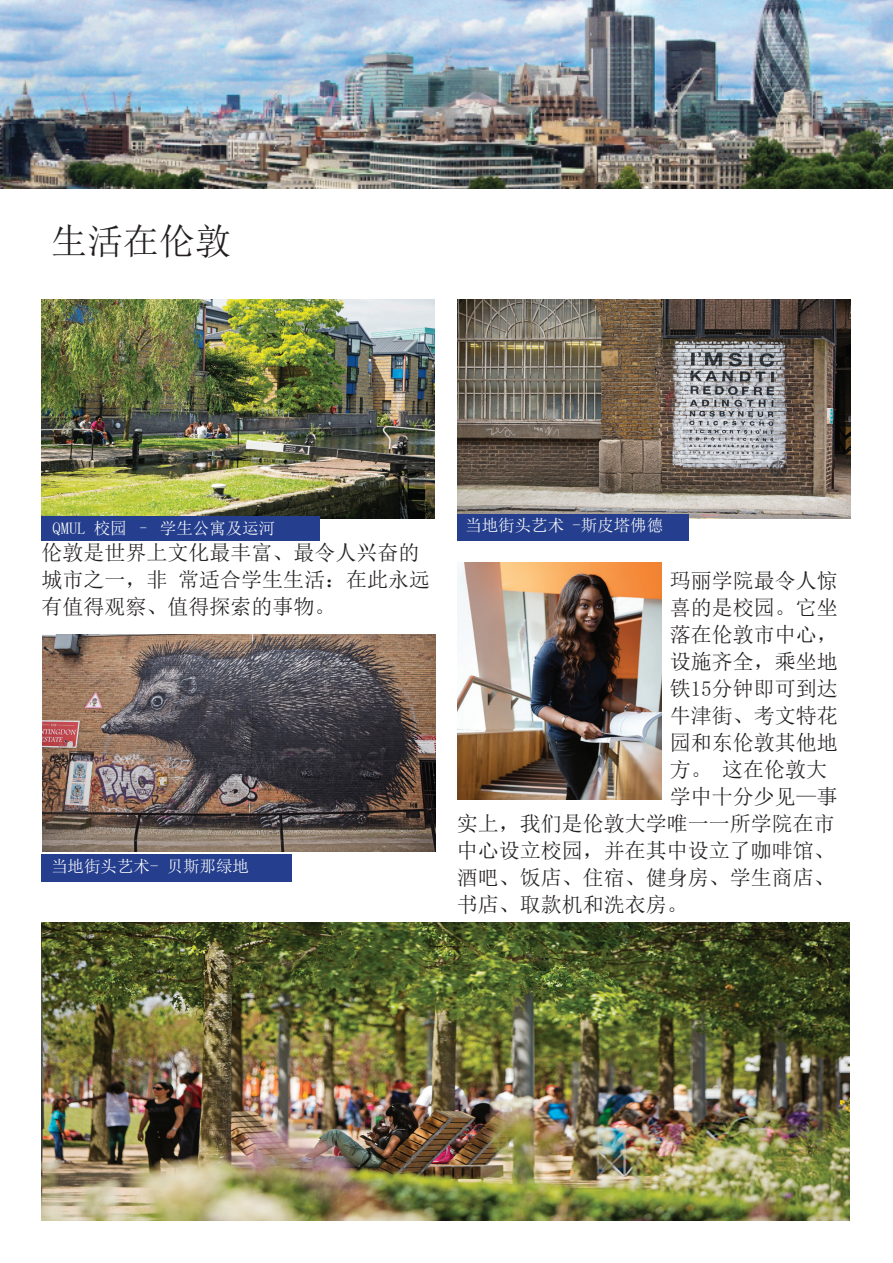
<style>
.page{position:relative;width:893px;height:1263px;background:#fff}
.page>*{position:absolute;margin:0;border:0;box-sizing:border-box;transform-origin:0 0}
.Text{font:36px "Sim Sun";color:#231f20}
.Text-2{font:21px/27px "Sim Sun";color:#231f20}
.Text-3{font:16.5px "Sim Sun";color:#fff}
.Minor_Heading_Chines{font:16.5px "Sim Sun";color:#fff}
</style>
<div class="page">
<img style="left:42px;top:300px;width:393px;height:219px">
<img style="left:0;top:0;width:893px;height:188px">
<img style="left:42px;top:922px;width:807px;height:298px">
<img style="left:457px;top:300px;width:393px;height:219px">
<img style="left:43px;top:634px;width:393px;height:217px">
<img style="left:457px;top:562px;width:204px;height:237px">
<div style="left:457px;top:514px;width:231px;height:27px;background:#253f8e"></div>
<div style="left:42px;top:517px;width:278px;height:24px;background:#253f8e"></div>
<div style="left:42px;top:854px;width:250px;height:28px;background:#253f8e"></div>
<p class="Text" style="left:51px;top:223px;width:181px">生活在伦敦</p>
<p class="Text-3" style="left:53px;top:520px;width:224px">QMUL 校园 – 学生公寓及运河</p>
<p class="Text-3" style="left:465px;top:517px;width:199px">当地街头艺术 -斯皮塔佛德</p>
<p class="Text-2" style="left:42px;top:539px;width:390px">伦敦是世界上文化最丰富、最令人兴奋的城市之一，非 常适合学生生活：在此永远有值得观察、值得探索的事物。</p>
<p class="Minor_Heading_Chines" style="left:51px;top:858px;width:199px">当地街头艺术- 贝斯那绿地</p>
<p class="Text-2" style="left:670px;top:567px;width:169px">玛丽学院最令人惊</p>
<p class="Text-2" style="left:670px;top:594px;width:169px">喜的是校园。它坐</p>
<p class="Text-2" style="left:670px;top:621px;width:169px">落在伦敦市中心，</p>
<p class="Text-2" style="left:670px;top:648px;width:169px">设施齐全，乘坐地</p>
<p class="Text-2" style="left:670px;top:675px;width:169px">铁15分钟即可到达</p>
<p class="Text-2" style="left:670px;top:702px;width:169px">牛津街、考文特花</p>
<p class="Text-2" style="left:670px;top:729px;width:169px">园和东伦敦其他地</p>
<p class="Text-2" style="left:670px;top:756px;width:159px">方。 这在伦敦大</p>
<p class="Text-2" style="left:670px;top:783px;width:169px">学中十分少见—事</p>
<p class="Text-2" style="left:457px;top:810px;width:379px">实上，我们是伦敦大学唯一一所学院在市</p>
<p class="Text-2" style="left:457px;top:837px;width:379px">中心设立校园，并在其中设立了咖啡馆、</p>
<p class="Text-2" style="left:457px;top:864px;width:379px">酒吧、饭店、住宿、健身房、学生商店、</p>
<p class="Text-2" style="left:457px;top:891px;width:232px">书店、取款机和洗衣房。</p>
</div>
